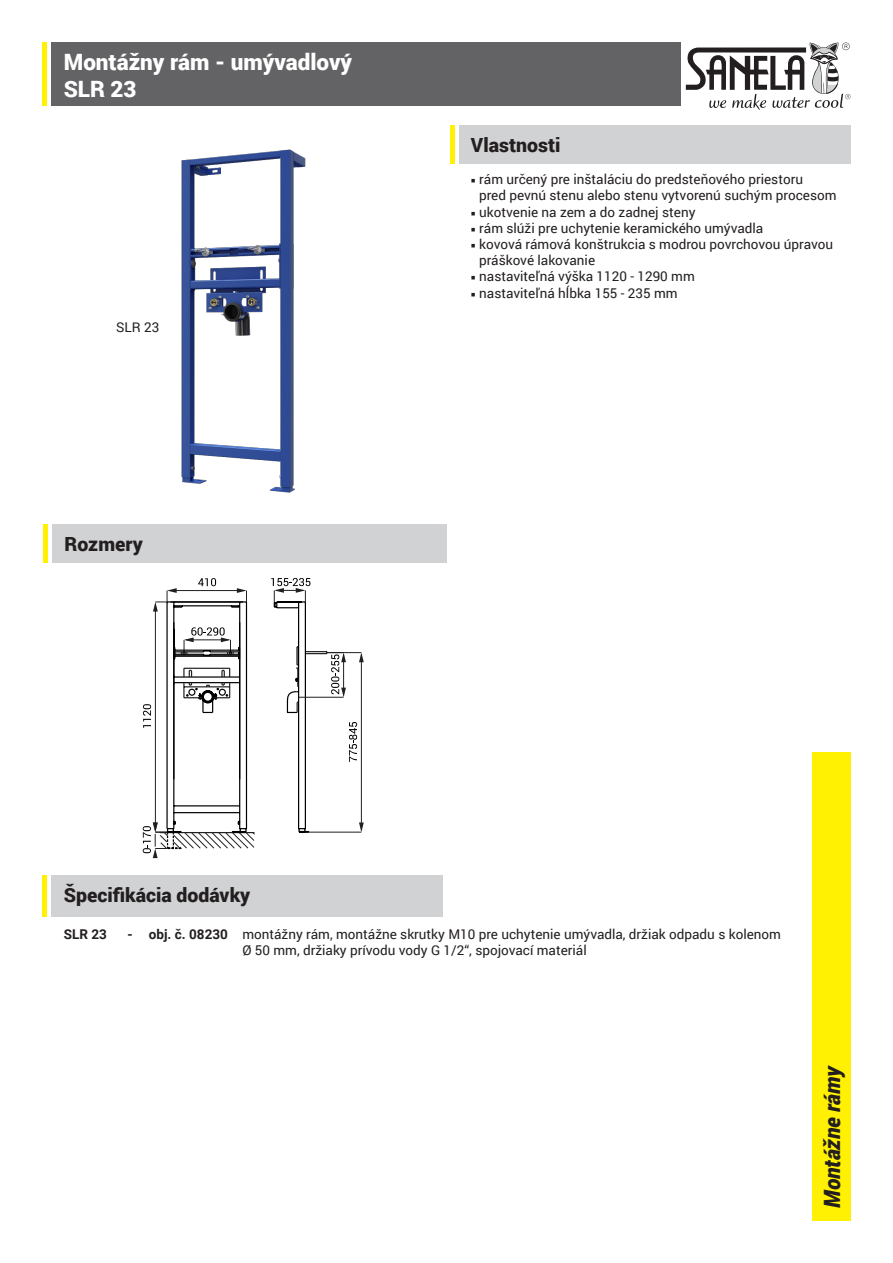
<style>
.page{position:relative;width:893px;height:1263px;background:#fff}
.page>*{position:absolute;margin:0;border:0;box-sizing:border-box;transform-origin:0 0}
.t1{font:900 22.5px "Roboto";color:#fff}
.t2{font:italic 900 22.5px "Roboto";letter-spacing:-.005em;color:#231f20;scale:.95 1}
.t3{font:900 19.5px "Roboto";color:#231f20}
.t4{font:13.5px/16.2px "Roboto";color:#231f20}
.t5{font:700 13.5px "Roboto";color:#231f20}
.s1{font-weight:700}
</style>
<div class="page">
<div style="left:51px;top:43px;width:629px;height:63px;background:#636366"></div>
<svg style="left:686px;top:43px;width:164px;height:67px"></svg>
<hr style="left:43px;top:43px;width:4px;height:63px;background:#fff101">
<div style="left:812px;top:752px;width:38px;height:468px;background:#fff101"></div>
<img style="left:181px;top:149px;width:125px;height:344px">
<div style="left:459px;top:125px;width:391px;height:39px;background:#d1d2d4"></div>
<hr style="left:451px;top:125px;width:4px;height:39px;background:#fff101">
<svg style="left:143px;top:578px;width:112px;height:280px"></svg>
<hr style="left:239px;top:606px;width:1px;height:200px;background:#000">
<svg style="left:271px;top:578px;width:93px;height:255px"></svg>
<div style="left:52px;top:524px;width:394px;height:38px;background:#d1d2d4"></div>
<div style="left:43px;top:524px;width:5px;height:38px;background:#fff101"></div>
<div style="left:51px;top:875px;width:391px;height:42px;background:#d1d2d4"></div>
<hr style="left:43px;top:875px;width:4px;height:42px;background:#fff101">
<p class="t1" style="left:64px;top:46px;width:290px">Montážny rám - umývadlový</p>
<p class="t1" style="left:64px;top:73px;width:74px">SLR 23</p>
<p class="t4" style="left:116px;top:318px;width:45px">SLR 23</p>
<p class="t3" style="left:65px;top:530px;width:80px">Rozmery</p>
<p class="t3" style="left:471px;top:132px;width:91px">Vlastnosti</p>
<p class="t4" style="left:471px;top:171px;width:334px">○ rám určený pre inštaláciu do predsteňového priestoru</p>
<p class="t4" style="left:479px;top:187px;width:359px">pred pevnú stenu alebo stenu vytvorenú suchým procesom</p>
<p class="t4" style="left:471px;top:203px;width:226px">○ ukotvenie na zem a do zadnej steny</p>
<p class="t4" style="left:471px;top:219px;width:294px">○ rám slúži pre uchytenie keramického umývadla</p>
<p class="t4" style="left:479px;top:236px;width:356px;text-indent:-8px">○ kovová rámová konštrukcia s modrou povrchovou úpravou práškové lakovanie</p>
<p class="t4" style="left:471px;top:268px;width:225px">○ nastaviteľná výška 1120 - 1290 mm</p>
<p class="t4" style="left:471px;top:284px;width:208px">○ nastaviteľná hĺbka 155 - 235 mm</p>
<p class="t3" style="left:64px;top:882px;width:188px">Špecifikácia dodávky</p>
<p class="t5" style="left:64px;top:925px;width:45px">SLR 23</p>
<p class="t4" style="left:128px;top:926px;width:655px"><span class="s1">- obj. č. 08230</span> montážny rám, montážne skrutky M10 pre uchytenie umývadla, držiak odpadu s kolenom</p>
<p class="t4" style="left:242px;top:942px;width:346px">Ø 50 mm, držiaky prívodu vody G 1/2“, spojovací materiál</p>
<p class="t2" style="left:816px;top:1208px;width:152px;rotate:-90deg">Montážne rámy</p>
</div>
